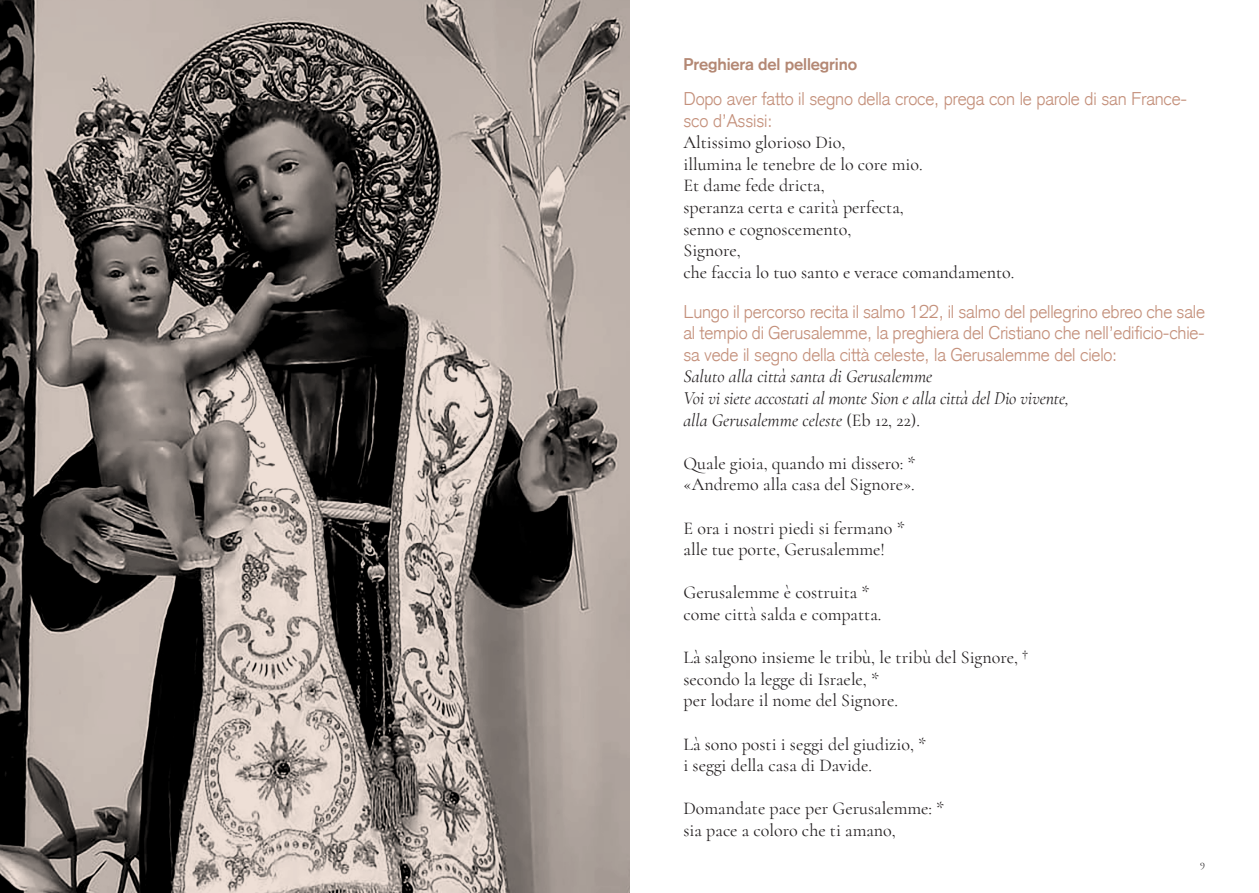
<style>
.page{position:relative;width:1259px;height:893px;background:#fff}
.page>*{position:absolute;margin:0;border:0;box-sizing:border-box;transform-origin:0 0}
.t1{font:18px "Cormorant";color:#231f20}
.t2{font:300 18px/21.6px "Akzidenz Grotesk";letter-spacing:-.01em;color:#c4907b}
.t3{font:italic 18px "Cormorant";color:#231f20}
.t4{font:700 16.5px "Akzidenz Grotesk";letter-spacing:-.01em;color:#b48874}
.t5{font:10.5px "Cormorant";color:#231f20}
.s1{font-style:normal}
</style>
<div class="page">
<svg style="left:0;top:0;width:629px;height:893px;background:#827a75"></svg>
<p class="t4" style="left:683px;top:54px;width:175px">Preghiera del pellegrino</p>
<p class="t2" style="left:683px;top:88px;width:505px">Dopo aver fatto il segno della croce, prega con le parole di san France&shy;sco d’Assisi:</p>
<p class="t1" style="left:683px;top:132px;width:163px">Altissimo glorioso Dio,</p>
<p class="t1" style="left:683px;top:153px;width:241px">illumina le tenebre de lo core mio.</p>
<p class="t1" style="left:683px;top:175px;width:143px">Et dame fede dricta,</p>
<p class="t1" style="left:683px;top:196px;width:222px">speranza certa e carità perfecta,</p>
<p class="t1" style="left:683px;top:218px;width:169px">senno e cognoscemento,</p>
<p class="t1" style="left:683px;top:240px;width:59px">Signore,</p>
<p class="t1" style="left:683px;top:261px;width:332px">che faccia lo tuo santo e verace comandamento.</p>
<p class="t2" style="left:683px;top:300px;width:523px;text-align:justify">Lungo il percorso recita il salmo 122, il salmo del pellegrino ebreo che sale al tempio di Gerusalemme, la preghiera del Cristiano che nell’edificio-chie&shy;sa vede il segno della città celeste, la Gerusalemme del cielo:</p>
<p class="t3" style="left:683px;top:366px;width:250px">Saluto alla città santa di Gerusalemme</p>
<p class="t3" style="left:683px;top:388px;width:387px">Voi vi siete accostati al monte Sion e alla città del Dio vivente,</p>
<p class="t3" style="left:683px;top:409px;width:238px">alla Gerusalemme celeste <span class="s1">(Eb 12, 22).</span></p>
<p class="t1" style="left:683px;top:452px;width:234px">Quale gioia, quando mi dissero: *</p>
<p class="t1" style="left:683px;top:474px;width:233px">«Andremo alla casa del Signore».</p>
<p class="t1" style="left:683px;top:517px;width:223px">E ora i nostri piedi si fermano *</p>
<p class="t1" style="left:683px;top:538px;width:203px">alle tue porte, Gerusalemme!</p>
<p class="t1" style="left:683px;top:582px;width:188px">Gerusalemme è costruita *</p>
<p class="t1" style="left:683px;top:603px;width:199px">come città salda e compatta.</p>
<p class="t1" style="left:683px;top:646px;width:346px">Là salgono insieme le tribù, le tribù del Signore, †</p>
<p class="t1" style="left:683px;top:668px;width:197px">secondo la legge di Israele, *</p>
<p class="t1" style="left:683px;top:690px;width:216px">per lodare il nome del Signore.</p>
<p class="t1" style="left:683px;top:733px;width:244px">Là sono posti i seggi del giudizio, *</p>
<p class="t1" style="left:683px;top:754px;width:190px">i seggi della casa di Davide.</p>
<p class="t1" style="left:683px;top:798px;width:262px">Domandate pace per Gerusalemme: *</p>
<p class="t1" style="left:683px;top:819px;width:214px">sia pace a coloro che ti amano,</p>
<p class="t5" style="left:1200px;top:857px;width:6px">9</p>
</div>
